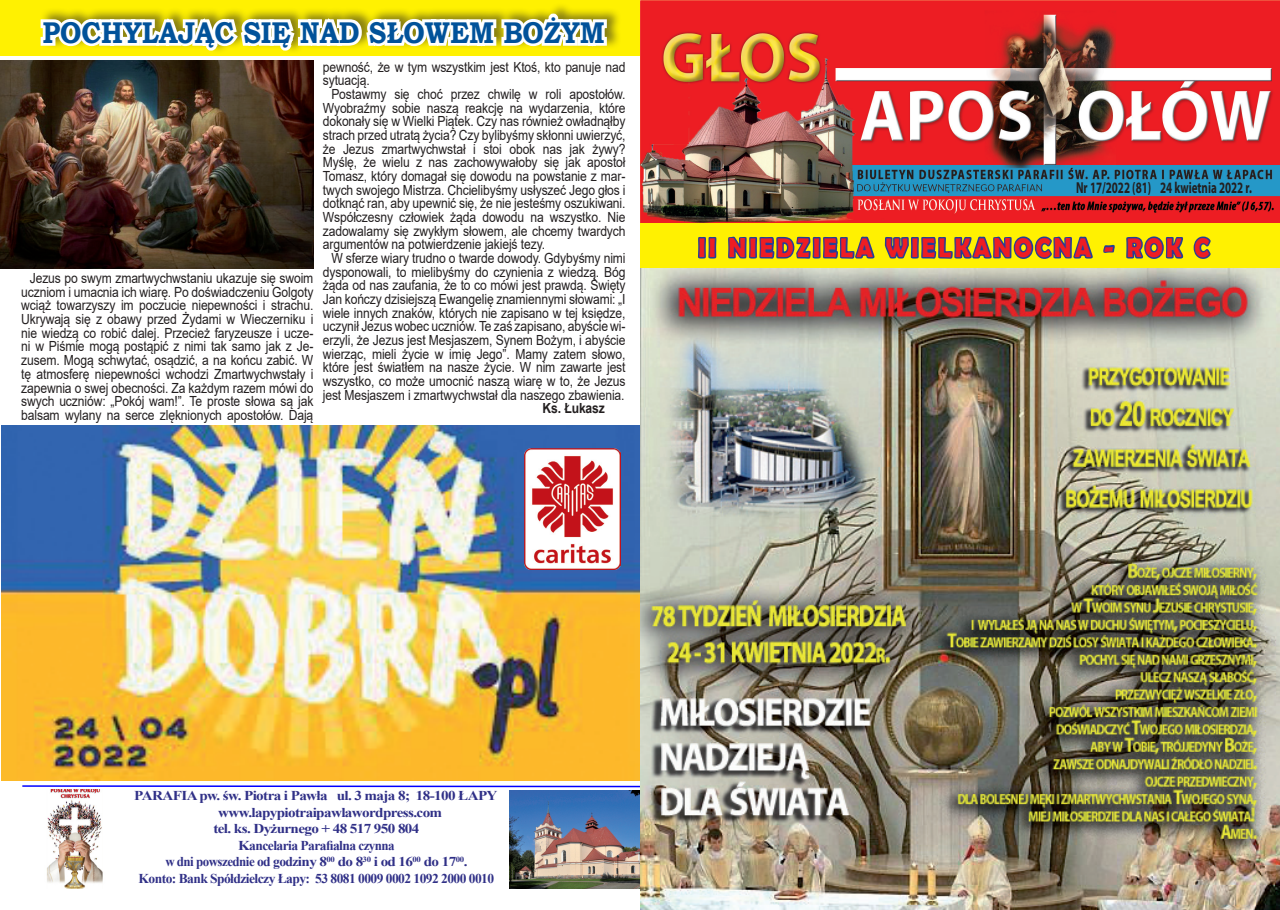
<style>
.page{position:relative;width:1280px;height:910px;background:#fff}
.page>*{position:absolute;margin:0;border:0;box-sizing:border-box;transform-origin:0 0}
.t1{font:700 30px "Bookman Old Style";color:#01529a;scale:.89 1}
.t2{font:700 27px "Berlin Sans FB Demi";letter-spacing:.14em;color:#ee1d23;scale:.88 1}
.t3{font:700 15.9px "Myriad Pro";color:#231f20;scale:.69 1}
.t4{font:13.95px/13.6px "Arial";letter-spacing:-.01em;color:#231f20;text-align:justify;scale:.87 1}
.t5{font:700 13.95px "Arial";letter-spacing:-.01em;color:#231f20;scale:.87 1}
.t6{font:700 13.5px "Times New Roman";letter-spacing:-.04em;color:#303087;scale:1.12 1}
.t7{font:700 13.5px "Times New Roman";letter-spacing:-.04em;color:#303087}
.t8{font:700 13.5px "Times New Roman";letter-spacing:-.04em;color:#303087;scale:.96 1}
</style>
<div class="page">
<img style="left:640px;top:1px;width:640px;height:222px">
<div style="left:640px;top:223px;width:640px;height:47px;background:#fff101"></div>
<div style="left:0;top:0;width:640px;height:55px;background:#fff101"></div>
<img style="left:0;top:61px;width:313px;height:208px">
<div style="left:40px;top:2px;width:646px;height:88px;background:#231f20;opacity:.54"></div>
<svg style="left:37px;top:2px;width:574px;height:76px"></svg>
<img style="left:47px;top:789px;width:56px;height:100px">
<img style="left:509px;top:791px;width:131px;height:98px">
<svg style="left:696px;top:237px;width:22px;height:32px"></svg>
<img style="left:727px;top:65px;width:150px;height:204px">
<img style="left:883px;top:65px;width:212px;height:204px">
<svg style="left:1102px;top:244px;width:14px;height:25px"></svg>
<svg style="left:1124px;top:236px;width:61px;height:33px"></svg>
<svg style="left:1193px;top:236px;width:18px;height:23px"></svg>
<svg style="left:22px;top:785px;width:618px;height:3px"></svg>
<img style="left:1px;top:426px;width:638px;height:355px">
<img style="left:640px;top:269px;width:640px;height:641px">
<img style="left:524px;top:448px;width:97px;height:121px">
<p class="t1" style="left:43px;top:11px;width:633px">POCHYLAJĄC SIĘ NAD SŁOWEM BOŻYM</p>
<p class="t4" style="left:21px;top:271px;width:337px;text-indent:9px">Jezus po swym zmartwychwstaniu ukazuje się swoim uczniom i umacnia ich wiarę. Po doświadczeniu Golgoty wciąż towarzyszy im poczucie niepewności i strachu.<br>Ukrywają się z obawy przed Żydami w Wieczerniku i nie wiedzą co robić dalej. Przecież faryzeusze i ucze&shy;ni w Piśmie mogą postąpić z nimi tak samo jak z Je&shy;zusem. Mogą schwytać, osądzić, a na końcu zabić. W tę atmosferę niepewności wchodzi Zmartwychwstały i zapewnia o swej obecności. Za każdym razem mówi do swych uczniów: „Pokój wam!”. Te proste słowa są jak balsam wylany na serce zlęknionych apostołów. Dają</p>
<p class="t4" style="left:323px;top:60px;width:349px">pewność, że w tym wszystkim jest Ktoś, kto panuje nad sytuacją.</p>
<p class="t4" style="left:323px;top:87px;width:350px;text-indent:9px">Postawmy się choć przez chwilę w roli apostołów.<br>Wyobraźmy sobie naszą reakcję na wydarzenia, które dokonały się w Wielki Piątek. Czy nas również owładnąłby strach przed utratą życia? Czy bylibyśmy skłonni uwierzyć, że Jezus zmartwychwstał i stoi obok nas jak żywy?<br>Myślę, że wielu z nas zachowywałoby się jak apostoł Tomasz, który domagał się dowodu na powstanie z mar&shy;twych swojego Mistrza. Chcielibyśmy usłyszeć Jego głos i dotknąć ran, aby upewnić się, że nie jesteśmy oszukiwani.<br>Współczesny człowiek żąda dowodu na wszystko. Nie zadowalamy się zwykłym słowem, ale chcemy twardych argumentów na potwierdzenie jakiejś tezy.</p>
<p class="t4" style="left:323px;top:251px;width:350px;text-indent:9px">W sferze wiary trudno o twarde dowody. Gdybyśmy nimi dysponowali, to mielibyśmy do czynienia z wiedzą. Bóg żąda od nas zaufania, że to co mówi jest prawdą. Święty Jan kończy dzisiejszą Ewangelię znamiennymi słowami: „I wiele innych znaków, których nie zapisano w tej księdze, uczynił Jezus wobec uczniów. Te zaś zapisano, abyście wi&shy;erzyli, że Jezus jest Mesjaszem, Synem Bożym, i abyście wierząc, mieli życie w imię Jego”. Mamy zatem słowo, które jest światłem na nasze życie. W nim zawarte jest wszystko, co może umocnić naszą wiarę w to, że Jezus jest Mesjaszem i zmartwychwstał dla naszego zbawienia.</p>
<p class="t5" style="left:543px;top:399px;width:73px">Ks. Łukasz</p>
<p class="t3" style="left:1076px;top:177px;width:256px">Nr 17/2022 (81) 24 kwietnia 2022 r.</p>
<p class="t2" style="left:698px;top:232px;width:582px">II NIEDZIELA WIELKANOCNA - ROK C</p>
<p class="t6" style="left:134px;top:786px;width:326px">PARAFIA pw. św. Piotra i Pawła ul. 3 maja 8; 18-100 ŁAPY</p>
<p class="t6" style="left:218px;top:802px;width:201px">www.lapypiotraipawlawordpress.com</p>
<p class="t6" style="left:213px;top:819px;width:185px">tel. ks. Dyżurnego + 48 517 950 804</p>
<p class="t6" style="left:238px;top:835px;width:141px">Kancelaria Parafialna czynna</p>
<p class="t8" style="left:165px;top:852px;width:316px">w dni powszednie od godziny 8<sup>00</sup> do 8<sup>30</sup> i od 16<sup>00</sup> do 17<sup>00</sup>.</p>
<p class="t7" style="left:139px;top:868px;width:357px">Konto: Bank Spółdzielczy Łapy: 53 8081 0009 0002 1092 2000 0010</p>
</div>
